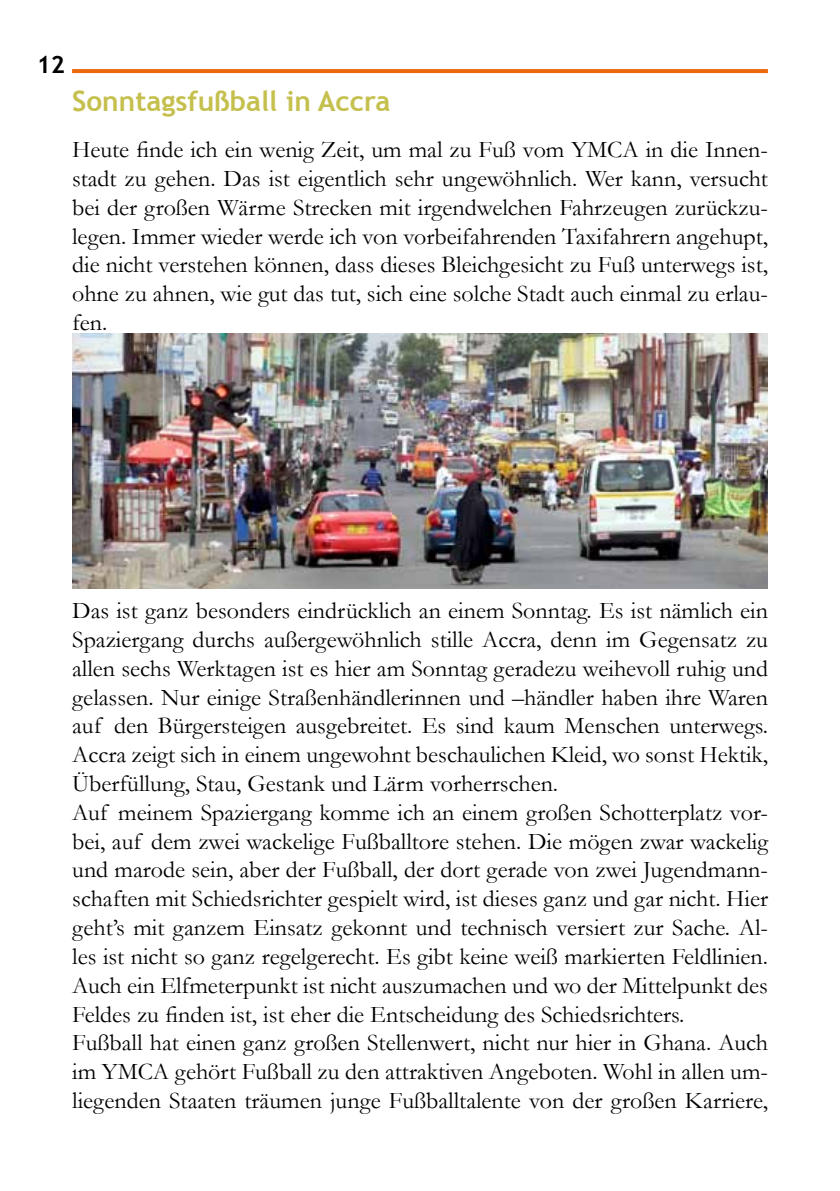
<style>
.page{position:relative;width:840px;height:1191px;background:#fff}
.page>*{position:absolute;margin:0;border:0;box-sizing:border-box;transform-origin:0 0}
.t1{font:700 28px "Trebuchet MS";color:#c5c04d}
.t2{font:24px/28.8px "Garamond";color:#000;text-align:justify}
.t3{font:700 24px "Trebuchet MS";color:#000}
</style>
<div class="page">
<svg style="left:72px;top:69px;width:695px;height:4px;background:#eb6b0f"></svg>
<img style="left:72px;top:333px;width:695px;height:255px">
<p class="t3" style="left:37px;top:49px;width:30px">12</p>
<p class="t1" style="left:72px;top:84px;width:319px">Sonntagsfußball in Accra</p>
<p class="t2" style="left:72px;top:135px;width:697px">Heute finde ich ein wenig Zeit, um mal zu Fuß vom YMCA in die Innen&shy;stadt zu gehen. Das ist eigentlich sehr ungewöhnlich. Wer kann, versucht bei der großen Wärme Strecken mit irgendwelchen Fahrzeugen zurückzu&shy;legen. Immer wieder werde ich von vorbeifahrenden Taxifahrern angehupt, die nicht verstehen können, dass dieses Bleichgesicht zu Fuß unterwegs ist, ohne zu ahnen, wie gut das tut, sich eine solche Stadt auch einmal zu erlau&shy;fen.</p>
<p class="t2" style="left:72px;top:595px;width:697px;text-align:left">Das ist ganz besonders eindrücklich an einem Sonntag. Es ist nämlich ein Spaziergang durchs außergewöhnlich stille Accra, denn im Gegensatz zu allen sechs Werktagen ist es hier am Sonntag geradezu weihevoll ruhig und gelassen. Nur einige Straßenhändlerinnen und –händler haben ihre Waren auf den Bürgersteigen ausgebreitet. Es sind kaum Menschen unterwegs.<br>Accra zeigt sich in einem ungewohnt beschaulichen Kleid, wo sonst Hektik, Überfüllung, Stau, Gestank und Lärm vorherrschen.<br>Auf meinem Spaziergang komme ich an einem großen Schotterplatz vor&shy;bei, auf dem zwei wackelige Fußballtore stehen. Die mögen zwar wackelig und marode sein, aber der Fußball, der dort gerade von zwei Jugendmann&shy;schaften mit Schiedsrichter gespielt wird, ist dieses ganz und gar nicht. Hier geht’s mit ganzem Einsatz gekonnt und technisch versiert zur Sache. Al&shy;les ist nicht so ganz regelgerecht. Es gibt keine weiß markierten Feldlinien.<br>Auch ein Elfmeterpunkt ist nicht auszumachen und wo der Mittelpunkt des Feldes zu finden ist, ist eher die Entscheidung des Schiedsrichters.<br>Fußball hat einen ganz großen Stellenwert, nicht nur hier in Ghana. Auch im YMCA gehört Fußball zu den attraktiven Angeboten. Wohl in allen um&shy;liegenden Staaten träumen junge Fußballtalente von der großen Karriere,</p>
</div>
